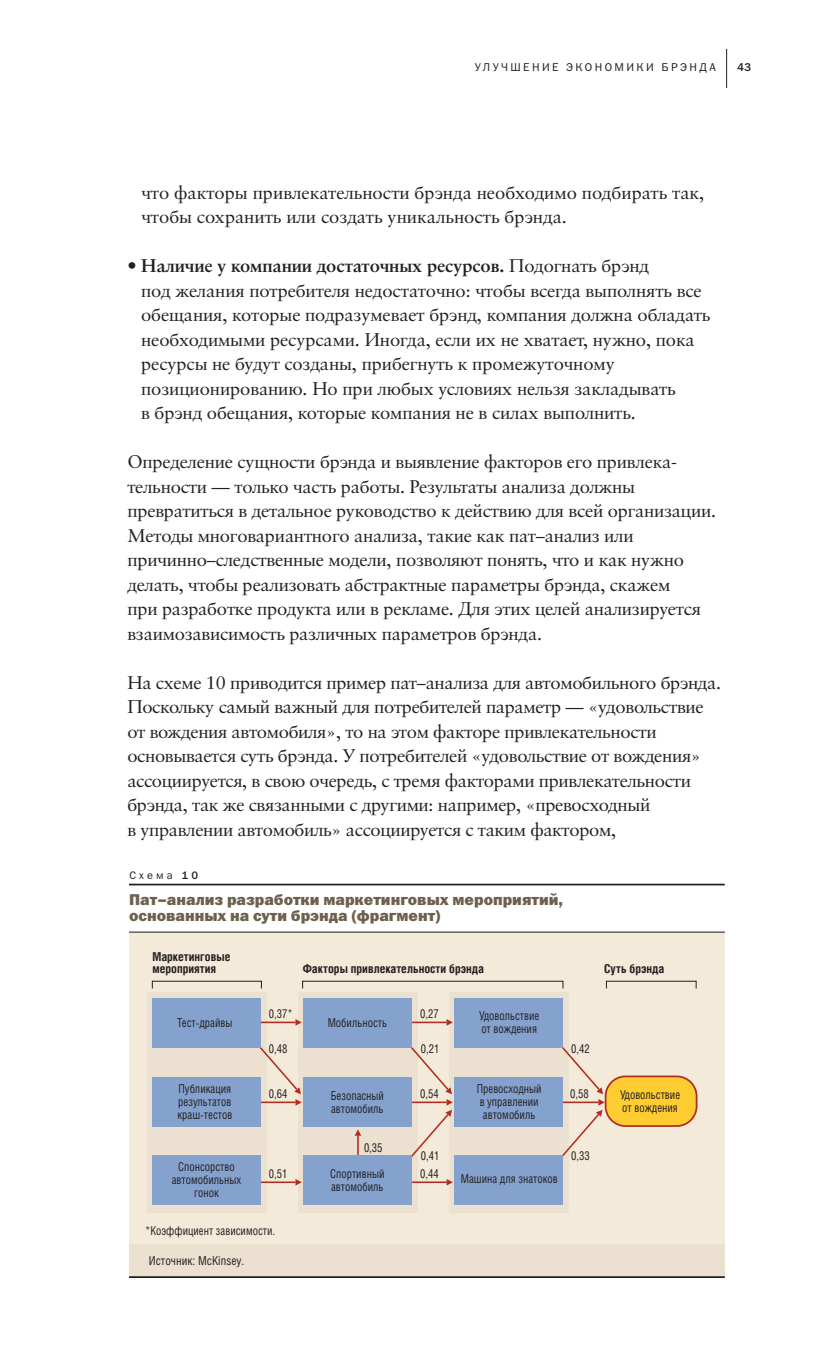
<style>
.page{position:relative;width:818px;height:1353px;background:#fff}
.page>*{position:absolute;margin:0;border:0;box-sizing:border-box;transform-origin:0 0}
.t1{font:18.38px/24.5px "Sabon Cyr";letter-spacing:-.01em;color:#231f20}
.t2{font:15.75px/15.8px "Franklin Gothic Heavy C";color:#6d604e}
.t3{font:12.25px/13.1px "Helios Cond";color:#231f20;scale:.9 1}
.t4{font:700 12.25px/12.2px "Helios Cond";color:#231f20}
.t5{font:12.25px "Helios Cond";color:#231f20;scale:.95 1}
.t6{font:11.38px "Franklin Gothic Book C";letter-spacing:.21em;color:#231f20}
.t7{font:11.38px "Franklin Gothic Medium C";color:#231f20}
.t8{font:10.85px "Franklin Gothic Book C";letter-spacing:.29em;color:#231f20}
.s1{font-weight:700}
.s2{font-family:"Franklin Gothic Medium C"}
</style>
<div class="page">
<hr style="left:726px;top:49px;width:1px;height:39px;background:#231f20">
<div style="left:129px;top:932px;width:595px;height:344px;background:#f4eada"></div>
<div style="left:129px;top:1244px;width:595px;height:32px;background:#ece1d1"></div>
<div style="left:147px;top:992px;width:120px;height:221px;background:#ece1d1"></div>
<div style="left:298px;top:992px;width:120px;height:221px;background:#ece1d1"></div>
<div style="left:449px;top:992px;width:120px;height:221px;background:#ece1d1"></div>
<hr style="left:251px;top:1021px;width:44px;height:2px;background:#b12d1f">
<svg style="left:295px;top:1019px;width:7px;height:7px"></svg>
<hr style="left:402px;top:1021px;width:44px;height:2px;background:#b12d1f">
<svg style="left:446px;top:1019px;width:7px;height:7px"></svg>
<svg style="left:260px;top:1047px;width:42px;height:58px"></svg>
<svg style="left:407px;top:1047px;width:46px;height:110px"></svg>
<svg style="left:557px;top:1047px;width:47px;height:110px"></svg>
<hr style="left:251px;top:1181px;width:44px;height:2px;background:#b12d1f">
<svg style="left:295px;top:1179px;width:7px;height:6px"></svg>
<hr style="left:402px;top:1181px;width:44px;height:2px;background:#b12d1f">
<svg style="left:446px;top:1179px;width:7px;height:6px"></svg>
<hr style="left:357px;top:1136px;width:1px;height:44px;background:#b12d1f">
<svg style="left:354px;top:1129px;width:7px;height:7px"></svg>
<hr style="left:129px;top:884px;width:595px;height:1px;background:#231f20">
<hr style="left:129px;top:1276px;width:595px;height:2px;background:#231f20">
<hr style="left:129px;top:931px;width:595px;height:1px;background:#231f20">
<div style="left:152px;top:998px;width:109px;height:50px;background:#85a2cf"></div>
<div style="left:303px;top:998px;width:109px;height:50px;background:#85a2cf"></div>
<div style="left:454px;top:998px;width:109px;height:50px;background:#85a2cf"></div>
<div style="left:152px;top:1077px;width:109px;height:49px;background:#85a2cf"></div>
<div style="left:303px;top:1077px;width:109px;height:49px;background:#85a2cf"></div>
<div style="left:454px;top:1077px;width:109px;height:49px;background:#85a2cf"></div>
<div style="left:152px;top:1155px;width:109px;height:50px;background:#85a2cf"></div>
<div style="left:303px;top:1155px;width:109px;height:50px;background:#85a2cf"></div>
<div style="left:454px;top:1155px;width:109px;height:50px;background:#85a2cf"></div>
<div style="left:604px;top:1075px;width:93px;height:52px;background:#ffcc31;border:2px solid #b12d1f;border-radius:20px"></div>
<svg style="left:152px;top:981px;width:544px;height:8px"></svg>
<p class="t6" style="left:474px;top:63px;width:242px">УЛУЧШЕНИЕ ЭКОНОМИКИ БРЭНДА</p>
<p class="t7" style="left:737px;top:63px;width:16px">43</p>
<p class="t1" style="left:141px;top:182px;width:564px">что факторы привлекательности брэнда необходимо подбирать так, чтобы сохранить или создать уникальность брэнда.</p>
<p class="t1" style="left:141px;top:255px;width:570px;text-indent:-14px"><span class="s1">• Наличие у компании достаточных ресурсов.</span> Подогнать брэнд<br>под желания потребителя недостаточно: чтобы всегда выполнять все обещания, которые подразумевает брэнд, компания должна обладать необходимыми ресурсами. Иногда, если их не хватает, нужно, пока ресурсы не будут созданы, прибегнуть к промежуточному позиционированию. Но при любых условиях нельзя закладывать<br>в брэнд обещания, которые компания не в силах выполнить.</p>
<p class="t1" style="left:127px;top:451px;width:590px">Определение сущности брэнда и выявление факторов его привлека&shy;тельности — только часть работы. Результаты анализа должны превратиться в детальное руководство к действию для всей организации.<br>Методы многовариантного анализа, такие как пат–анализ или причинно–следственные модели, позволяют понять, что и как нужно делать, чтобы реализовать абстрактные параметры брэнда, скажем<br>при разработке продукта или в рекламе. Для этих целей анализируется взаимозависимость различных параметров брэнда.</p>
<p class="t1" style="left:127px;top:672px;width:595px">На схеме 10 приводится пример пат–анализа для автомобильного брэнда.<br>Поскольку самый важный для потребителей параметр — «удовольствие от вождения автомобиля», то на этом факторе привлекательности основывается суть брэнда. У потребителей «удовольствие от вождения» ассоциируется, в свою очередь, с тремя факторами привлекательности брэнда, так же связанными с другими: например, «превосходный<br>в управлении автомобиль» ассоциируется с таким фактором,</p>
<p class="t8" style="left:129px;top:871px;width:70px">Схема <span class="s2">10</span></p>
<p class="t2" style="left:129px;top:894px;width:435px">Пат–анализ разработки маркетинговых мероприятий, основанных на сути брэнда (фрагмент)</p>
<p class="t4" style="left:152px;top:951px;width:79px">Маркетинговые мероприятия</p>
<p class="t4" style="left:302px;top:963px;width:183px">Факторы привлекательности брэнда</p>
<p class="t4" style="left:604px;top:963px;width:62px">Суть брэнда</p>
<p class="t3" style="left:269px;top:1008px;width:28px">0,37*</p>
<p class="t3" style="left:420px;top:1008px;width:22px">0,27</p>
<p class="t3" style="left:177px;top:1018px;width:63px">Тест-драйвы</p>
<p class="t3" style="left:327px;top:1018px;width:67px">Мобильность</p>
<p class="t3" style="left:479px;top:1010px;width:68px">Удовольствие от вождения</p>
<p class="t3" style="left:269px;top:1043px;width:22px">0,48</p>
<p class="t3" style="left:420px;top:1043px;width:22px">0,21</p>
<p class="t3" style="left:571px;top:1043px;width:22px">0,42</p>
<p class="t3" style="left:476px;top:1083px;width:74px">Превосходный в управлении автомобиль</p>
<p class="t3" style="left:177px;top:1083px;width:62px;text-align:justify">Публикация результатов краш-тестов</p>
<p class="t3" style="left:330px;top:1090px;width:61px">Безопасный автомобиль</p>
<p class="t3" style="left:619px;top:1089px;width:68px">Удовольствие от вождения</p>
<p class="t3" style="left:420px;top:1088px;width:22px">0,54</p>
<p class="t3" style="left:570px;top:1088px;width:22px">0,58</p>
<p class="t3" style="left:269px;top:1088px;width:22px">0,64</p>
<p class="t3" style="left:364px;top:1142px;width:22px">0,35</p>
<p class="t3" style="left:420px;top:1150px;width:22px">0,41</p>
<p class="t3" style="left:172px;top:1161px;width:79px;text-align:center">Спонсорство автомобильных гонок</p>
<p class="t3" style="left:330px;top:1168px;width:62px">Спортивный автомобиль</p>
<p class="t3" style="left:460px;top:1173px;width:109px">Машина для знатоков</p>
<p class="t3" style="left:145px;top:1225px;width:146px">*Коэффициент зависимости.</p>
<p class="t3" style="left:269px;top:1168px;width:22px">0,51</p>
<p class="t3" style="left:420px;top:1168px;width:22px">0,44</p>
<p class="t5" style="left:149px;top:1256px;width:102px">Источник: McKinsey.</p>
<p class="t3" style="left:571px;top:1150px;width:22px">0,33</p>
</div>
